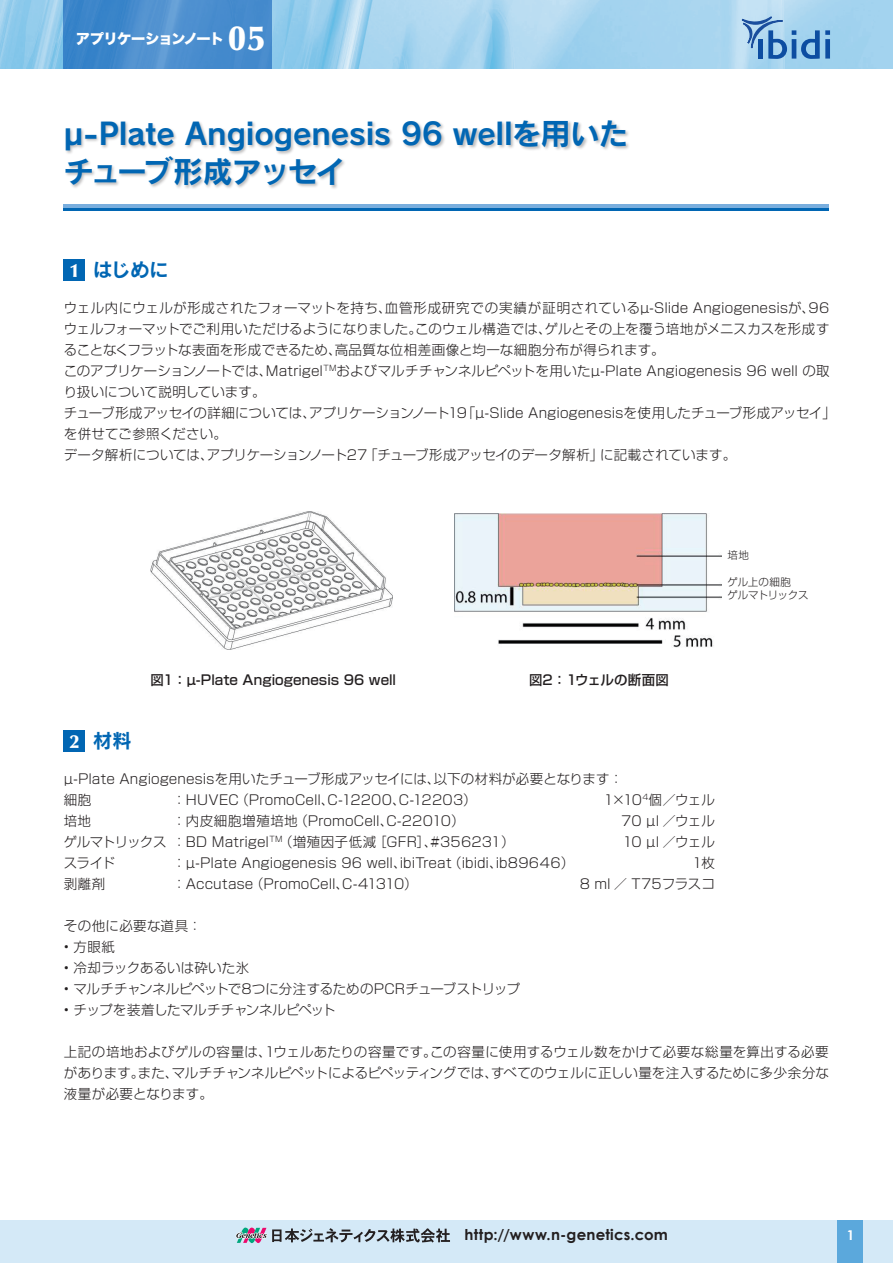
<style>
.page{position:relative;width:893px;height:1263px;background:#fff}
.page>*{position:absolute;margin:0;border:0;box-sizing:border-box;transform-origin:0 0}
.t1{font:900 34.5px "Optima LT Std";color:#fff}
.t2{font:30px/37.5px "Rodin CID B";letter-spacing:-.01em;color:#0166b3}
.t3{font:19.5px "Rodin CID B";letter-spacing:-.025em;color:#0166b3}
.t4{font:700 15px "Century Gothic";letter-spacing:.015em;color:#231f20}
.t5{font:14.25px "Hira Kaku Std W8";letter-spacing:-.055em;color:#fff}
.t6{font:300 13.5px/21px "Shin Go Pro";letter-spacing:.005em;color:#231f20}
.t7{font:500 13.5px "Shin Go Pro";letter-spacing:.005em;color:#231f20}
.t8{font:300 13.5px "Shin Go Pro";letter-spacing:-.015em;color:#231f20}
.t9{font:300 13.5px "Shin Go Pro";letter-spacing:-.03em;color:#231f20}
.t10{font:300 13.5px "Shin Go Pro";letter-spacing:.03em;color:#231f20}
.t11{font:700 13.5px "Century Gothic";color:#fff}
.t12{font:300 10.5px/13.5px "Shin Go Pro";letter-spacing:-.025em;color:#231f20}
.s1{font-family:"Optima LT Std";font-weight:900;font-size:18.75px;color:#fff}
</style>
<div class="page">
<img style="left:0;top:0;width:893px;height:68px">
<div style="left:0;top:1220px;width:893px;height:43px;background:#d4e9f7"></div>
<svg style="left:741px;top:15px;width:89px;height:54px;background:#85b5dc"></svg>
<svg style="left:64px;top:0;width:208px;height:68px;background:#468bcd"></svg>
<div style="left:838px;top:1220px;width:25px;height:43px;background:#5ba8dc"></div>
<svg style="left:236px;top:1227px;width:214px;height:17px"></svg>
<img style="left:150px;top:511px;width:242px;height:139px">
<img style="left:454px;top:513px;width:268px;height:135px">
<img style="left:66px;top:121px;width:563px;height:68px">
<div style="left:64px;top:259px;width:21px;height:22px;background:#0166b3"></div>
<div style="left:64px;top:730px;width:21px;height:22px;background:#0166b3"></div>
<hr style="left:64px;top:204px;width:765px;height:4px;background:#79aede">
<hr style="left:64px;top:208px;width:765px;height:2px;background:#0166b3">
<p class="t5" style="left:76px;top:30px;width:150px">アプリケーションノート</p>
<h1 class="t1" style="left:228px;top:18px;width:38px">05</h1>
<h2 class="t2" style="left:64px;top:114px;width:566px">µ-Plate Angiogenesis 96 wellを用いたチューブ形成アッセイ</h2>
<h3 class="t3" style="left:70px;top:256px;width:100px"><span class="s1">1</span> はじめに</h3>
<p class="t6" style="left:64px;top:296px;width:774px">ウェル内にウェルが形成されたフォーマットを持ち、血管形成研究での実績が証明されているµ-Slide Angiogenesisが、96ウェルフォーマットでご利用いただけるようになりました。このウェル構造では、ゲルとその上を覆う培地がメニスカスを形成することなくフラットな表面を形成できるため、高品質な位相差画像と均一な細胞分布が得られます。<br>このアプリケーションノートでは、Matrigel<sup>TM</sup>およびマルチチャンネルピペットを用いたµ-Plate Angiogenesis 96 well の取り扱いについて説明しています。<br>チューブ形成アッセイの詳細については、アプリケーションノート19「µ-Slide Angiogenesisを使用したチューブ形成アッセイ」を併せてご参照ください。<br>データ解析については、アプリケーションノート27「チューブ形成アッセイのデータ解析」に記載されています。</p>
<p class="t12" style="left:727px;top:547px;width:23px">培地</p>
<p class="t12" style="left:727px;top:574px;width:82px">ゲル上の細胞<br>ゲルマトリックス</p>
<h3 class="t3" style="left:70px;top:727px;width:63px"><span class="s1">2</span> 材料</h3>
<p class="t7" style="left:151px;top:668px;width:247px">図1：µ-Plate Angiogenesis 96 well</p>
<p class="t7" style="left:529px;top:668px;width:142px">図2：1ウェルの断面図</p>
<p class="t6" style="left:64px;top:767px;width:561px">µ-Plate Angiogenesisを用いたチューブ形成アッセイには、以下の材料が必要となります：細胞</p>
<p class="t6" style="left:172px;top:788px;width:306px">：HUVEC（PromoCell、C-12200、C-12203）</p>
<p class="t6" style="left:603px;top:788px;width:113px">1×10<sup>4</sup>個／ウェル</p>
<p class="t6" style="left:64px;top:809px;width:29px">培地</p>
<p class="t6" style="left:172px;top:809px;width:294px">：内皮細胞増殖培地（PromoCell、C-22010）</p>
<p class="t6" style="left:621px;top:809px;width:95px">70 µl ／ウェル</p>
<p class="t6" style="left:64px;top:830px;width:452px">ゲルマトリックス ：BD Matrigel<sup>TM</sup>（増殖因子低減［GFR］、#356231）</p>
<p class="t6" style="left:622px;top:830px;width:94px">10 µl ／ウェル</p>
<p class="t6" style="left:64px;top:851px;width:53px">スライド</p>
<p class="t6" style="left:172px;top:851px;width:403px">：µ-Plate Angiogenesis 96 well、ibiTreat（ibidi、ib89646）</p>
<p class="t6" style="left:692px;top:851px;width:24px">1枚</p>
<p class="t6" style="left:64px;top:872px;width:43px">剥離剤</p>
<p class="t6" style="left:172px;top:872px;width:247px">：Accutase（PromoCell、C-41310）</p>
<p class="t6" style="left:580px;top:872px;width:136px">8 ml ／ T75フラスコ</p>
<p class="t10" style="left:64px;top:915px;width:139px">その他に必要な道具：</p>
<p class="t6" style="left:64px;top:935px;width:53px">• 方眼紙</p>
<p class="t6" style="left:64px;top:956px;width:187px">• 冷却ラックあるいは砕いた氷</p>
<p class="t8" style="left:64px;top:978px;width:458px">• マルチチャンネルピペットで8つに分注するためのPCRチューブストリップ</p>
<p class="t9" style="left:64px;top:999px;width:273px">• チップを装着したマルチチャンネルピペット</p>
<p class="t6" style="left:64px;top:1040px;width:767px;text-align:justify">上記の培地およびゲルの容量は、1ウェルあたりの容量です。この容量に使用するウェル数をかけて必要な総量を算出する必要があります。また、マルチチャンネルピペットによるピペッティングでは、すべてのウェルに正しい量を注入するために多少余分な液量が必要となります。</p>
<p class="t4" style="left:465px;top:1225px;width:205px">http://www.n-genetics.com</p>
<p class="t11" style="left:847px;top:1226px;width:9px">1</p>
</div>
